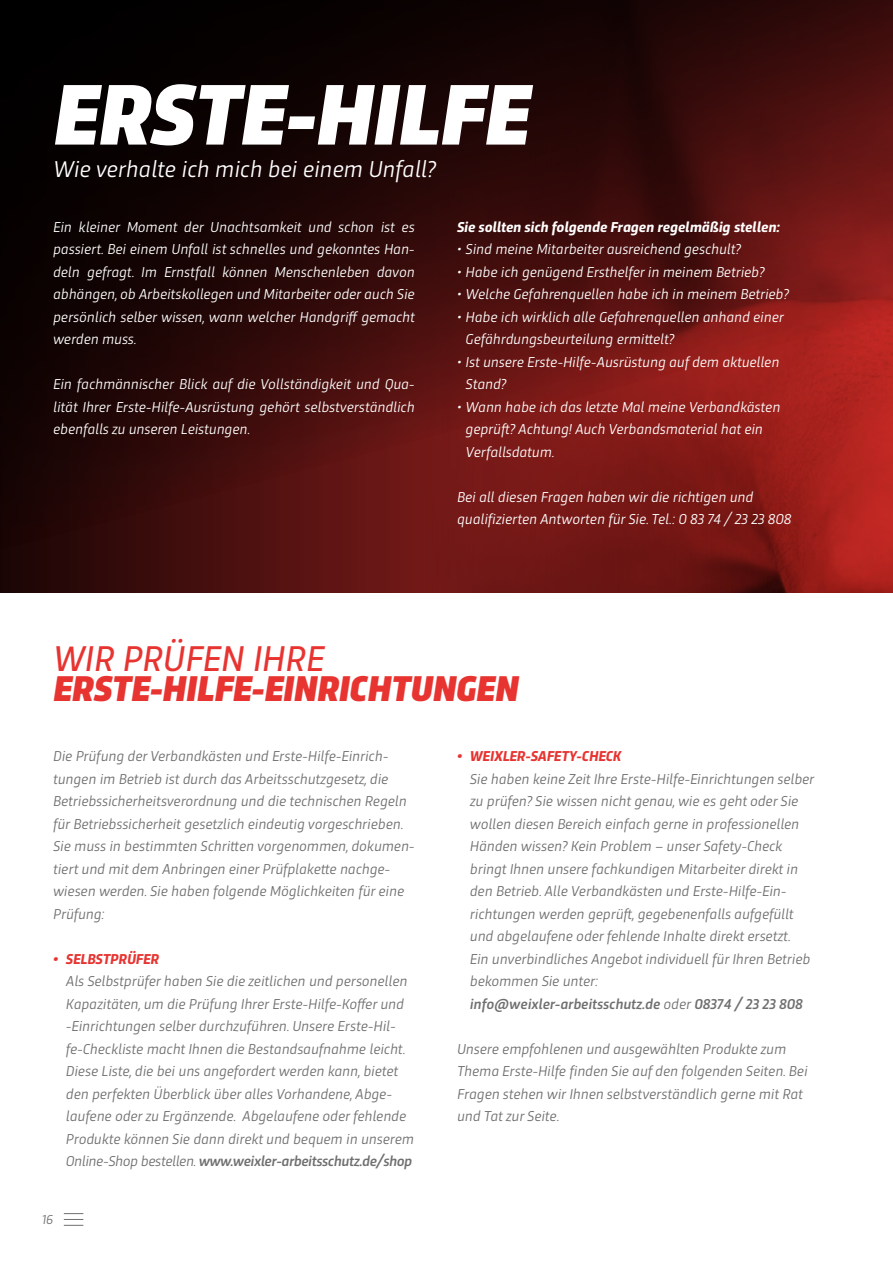
<style>
.page{position:relative;width:893px;height:1263px;background:#fff}
.page>*{position:absolute;margin:0;border:0;box-sizing:border-box;transform-origin:0 0}
.t1{font:italic 900 90px "Trasandina";color:#fff}
.t2{font:italic 900 37.5px "Trasandina";color:#e73431}
.t3{font:italic 37.5px "Trasandina";color:#e73431}
.t4{font:italic 24px "Trasandina";color:#fff}
.t5{font:italic 15px/22.5px "Trasandina";color:#706f6f}
.t6{font:italic 15px/22.5px "Trasandina";color:#fff}
.t7{font:italic 700 15px "Trasandina";color:#fff}
.t8{font:italic 700 15px "Trasandina";color:#e73431}
.t9{font:italic 13.5px "Trasandina";color:#706f6f}
.s1{font-weight:500}
</style>
<div class="page">
<svg style="left:64px;top:1213px;width:19px;height:13px"></svg>
<svg style="left:0;top:0;width:893px;height:593px;background:#430d0c"></svg>
<h1 class="t1" style="left:53px;top:49px;width:478px">ERSTE-HILFE</h1>
<h3 class="t4" style="left:53px;top:152px;width:384px">Wie verhalte ich mich bei einem Unfall?</h3>
<p class="t6" style="left:53px;top:214px;width:363px;text-align:justify">Ein kleiner Moment der Unachtsamkeit und schon ist es passiert. Bei einem Unfall ist schnelles und gekonntes Han&shy;deln gefragt. Im Ernstfall können Menschenleben davon abhängen, ob Arbeitskollegen und Mitarbeiter oder auch Sie persönlich selber wissen, wann welcher Handgriff gemacht werden muss.</p>
<p class="t6" style="left:53px;top:372px;width:363px;text-align:justify">Ein fachmännischer Blick auf die Vollständigkeit und Qua&shy;lität Ihrer Erste-Hilfe-Ausrüstung gehört selbstverständlich ebenfalls zu unseren Leistungen.</p>
<p class="t7" style="left:457px;top:215px;width:324px">Sie sollten sich folgende Fragen regelmäßig stellen:</p>
<p class="t6" style="left:457px;top:237px;width:285px">• Sind meine Mitarbeiter ausreichend geschult?</p>
<p class="t6" style="left:457px;top:259px;width:309px">• Habe ich genügend Ersthelfer in meinem Betrieb?</p>
<p class="t6" style="left:457px;top:282px;width:333px">• Welche Gefahrenquellen habe ich in meinem Betrieb?</p>
<p class="t6" style="left:466px;top:304px;width:320px;text-indent:-9px">• Habe ich wirklich alle Gefahrenquellen anhand einer<br>Gefährdungsbeurteilung ermittelt?</p>
<p class="t6" style="left:466px;top:349px;width:315px;text-indent:-9px">• Ist unsere Erste-Hilfe-Ausrüstung auf dem aktuellen<br>Stand?</p>
<p class="t6" style="left:466px;top:394px;width:316px;text-indent:-9px">• Wann habe ich das letzte Mal meine Verbandkästen geprüft? Achtung! Auch Verbandsmaterial hat ein<br>Verfallsdatum.</p>
<p class="t6" style="left:457px;top:484px;width:336px">Bei all diesen Fragen haben wir die richtigen und qualifizierten Antworten für Sie. Tel.: 0 83 74 / 23 23 808</p>
<h2 class="t3" style="left:53px;top:630px;width:272px">WIR PRÜFEN IHRE</h2>
<h2 class="t2" style="left:53px;top:661px;width:467px">ERSTE-HILFE-EINRICHTUNGEN</h2>
<p class="t5" style="left:53px;top:744px;width:363px">Die Prüfung der Verbandkästen und Erste-Hilfe-Einrich&shy;tungen im Betrieb ist durch das Arbeitsschutzgesetz, die Betriebssicherheitsverordnung und die technischen Regeln für Betriebssicherheit gesetzlich eindeutig vorgeschrieben.<br>Sie muss in bestimmten Schritten vorgenommen, dokumen&shy;tiert und mit dem Anbringen einer Prüfplakette nachge&shy;wiesen werden. Sie haben folgende Möglichkeiten für eine Prüfung:</p>
<p class="t8" style="left:53px;top:948px;width:107px">• SELBSTPRÜFER</p>
<p class="t5" style="left:66px;top:969px;width:349px">Als Selbstprüfer haben Sie die zeitlichen und personellen Kapazitäten, um die Prüfung Ihrer Erste-Hilfe-Koffer und -Einrichtungen selber durchzuführen. Unsere Erste-Hil&shy;fe-Checkliste macht Ihnen die Bestandsaufnahme leicht.<br>Diese Liste, die bei uns angefordert werden kann, bietet den perfekten Überblick über alles Vorhandene, Abge&shy;laufene oder zu Ergänzende. Abgelaufene oder fehlende Produkte können Sie dann direkt und bequem in unserem Online-Shop bestellen. <span class="s1">www.weixler-arbeitsschutz.de/shop</span></p>
<p class="t9" style="left:42px;top:1209px;width:13px">16</p>
<p class="t8" style="left:457px;top:745px;width:165px">• WEIXLER-SAFETY-CHECK</p>
<p class="t5" style="left:470px;top:766px;width:346px">Sie haben keine Zeit Ihre Erste-Hilfe-Einrichtungen selber zu prüfen? Sie wissen nicht genau, wie es geht oder Sie wollen diesen Bereich einfach gerne in professionellen Händen wissen? Kein Problem – unser Safety-Check bringt Ihnen unsere fachkundigen Mitarbeiter direkt in den Betrieb. Alle Verbandkästen und Erste-Hilfe-Ein&shy;richtungen werden geprüft, gegebenenfalls aufgefüllt und abgelaufene oder fehlende Inhalte direkt ersetzt.<br>Ein unverbindliches Angebot individuell für Ihren Betrieb bekommen Sie unter:<br><span class="s1">info@weixler-arbeitsschutz.de</span> oder <span class="s1">08374 / 23 23 808</span></p>
<p class="t5" style="left:457px;top:1036px;width:352px">Unsere empfohlenen und ausgewählten Produkte zum Thema Erste-Hilfe finden Sie auf den folgenden Seiten. Bei Fragen stehen wir Ihnen selbstverständlich gerne mit Rat und Tat zur Seite.</p>
</div>
